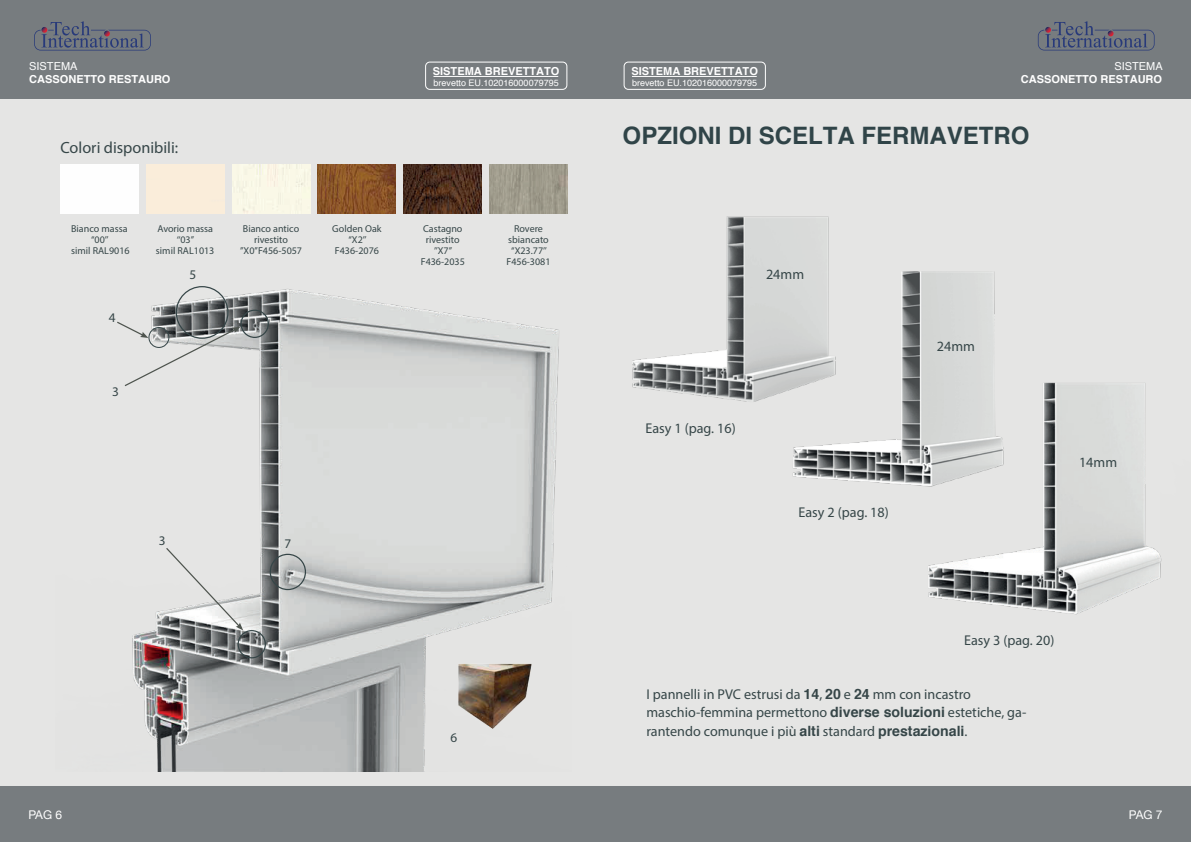
<style>
.page{position:relative;width:1191px;height:842px;background:#fff}
.page>*{position:absolute;margin:0;border:0;box-sizing:border-box;transform-origin:0 0}
.t1{font:700 24px "Helvetica";color:#304448}
.t2{font:16.2px "Myriad Pro";color:#364648}
.t3{font:14.2px/18.3px "Myriad Pro";color:#364648}
.t4{font:13.2px "Myriad Pro";color:#364648}
.t5{font:12px "Helvetica Neue";letter-spacing:-.035em;color:#fff}
.t6{font:700 11px "Helvetica";color:#fff}
.t7{font:11px "Helvetica";color:#fff}
.t8{font:10px/11.2px "Myriad Pro";color:#364648;text-align:center}
.t9{font:9px "Helvetica";color:#fff}
.s1{font-family:"Helvetica";font-weight:700}
</style>
<div class="page">
<div style="left:0;top:0;width:595px;height:99px;background:#777c7f"></div>
<div style="left:0;top:785px;width:595px;height:57px;background:#777c7f"></div>
<div style="left:595px;top:0;width:596px;height:99px;background:#777c7f"></div>
<div style="left:595px;top:785px;width:596px;height:57px;background:#777c7f"></div>
<svg style="left:34px;top:21px;width:117px;height:30px"></svg>
<svg style="left:1037px;top:21px;width:117px;height:29px"></svg>
<div style="left:0;top:99px;width:589px;height:686px;background:#e5e5e4"></div>
<img style="left:56px;top:283px;width:515px;height:488px">
<div style="left:270px;top:554px;width:36px;height:36px;border:1px solid #364648;border-radius:50%"></div>
<div style="left:237px;top:630px;width:29px;height:28px;border:1px solid #364648;border-radius:50%"></div>
<div style="left:240px;top:310px;width:29px;height:28px;border:1px solid #364648;border-radius:50%"></div>
<div style="left:176px;top:286px;width:52px;height:53px;border:1px solid #364648;border-radius:50%"></div>
<svg style="left:165px;top:546px;width:78px;height:84px;background:#d8d9d8"></svg>
<img style="left:60px;top:165px;width:78px;height:48px">
<div style="left:232px;top:165px;width:78px;height:48px;background:#faf8e7"></div>
<img style="left:404px;top:165px;width:78px;height:48px">
<img style="left:489px;top:165px;width:78px;height:48px">
<div style="left:146px;top:165px;width:78px;height:48px;background:#faedda"></div>
<img style="left:318px;top:165px;width:78px;height:48px">
<img style="left:443px;top:658px;width:105px;height:72px">
<svg style="left:116px;top:320px;width:124px;height:67px;background:#c9cbca"></svg>
<div style="left:425px;top:62px;width:142px;height:28px;border:1px solid #fff;border-radius:4px"></div>
<hr style="left:433px;top:76px;width:125px;height:1px;background:#fff">
<div style="left:1160px;top:187px;width:30px;height:482px;background:#e5e5e4"></div>
<img style="left:618px;top:173px;width:262px;height:250px">
<img style="left:910px;top:378px;width:279px;height:259px">
<img style="left:793px;top:241px;width:252px;height:266px">
<div style="left:624px;top:62px;width:141px;height:28px;border:1px solid #fff;border-radius:4px"></div>
<hr style="left:632px;top:76px;width:124px;height:1px;background:#fff">
<p class="t7" style="left:29px;top:58px;width:50px">SISTEMA</p>
<p class="t6" style="left:433px;top:64px;width:128px">SISTEMA BREVETTATO</p>
<p class="t6" style="left:29px;top:73px;width:143px">CASSONETTO RESTAURO</p>
<p class="t9" style="left:433px;top:75px;width:127px">brevetto EU.102016000079795</p>
<p class="t2" style="left:60px;top:137px;width:119px">Colori disponibili:</p>
<p class="t8" style="left:332px;top:223px;width:51px">Golden Oak ‘‘X2’’<br>F436-2076</p>
<p class="t8" style="left:71px;top:223px;width:60px">Bianco massa ‘‘00’’<br>simil RAL9016</p>
<p class="t8" style="left:156px;top:223px;width:60px">Avorio massa ‘‘03’’<br>simil RAL1013</p>
<p class="t8" style="left:240px;top:223px;width:64px">Bianco antico rivestito ’’X0’’F456-5057</p>
<p class="t8" style="left:421px;top:223px;width:46px">Castagno rivestito ’’X7’’<br>F436-2035</p>
<p class="t8" style="left:506px;top:223px;width:46px">Rovere sbiancato ‘‘X23.77’’<br>F456-3081</p>
<p class="t4" style="left:109px;top:310px;width:8px">4</p>
<p class="t4" style="left:112px;top:383px;width:8px">3</p>
<p class="t4" style="left:189px;top:267px;width:8px">5</p>
<p class="t4" style="left:159px;top:532px;width:8px">3</p>
<p class="t4" style="left:284px;top:535px;width:8px">7</p>
<p class="t4" style="left:450px;top:729px;width:8px">6</p>
<p class="t6" style="left:631px;top:64px;width:128px">SISTEMA BREVETTATO</p>
<p class="t9" style="left:632px;top:75px;width:127px">brevetto EU.102016000079795</p>
<p class="t7" style="left:1114px;top:58px;width:50px">SISTEMA</p>
<p class="t6" style="left:1021px;top:73px;width:143px">CASSONETTO RESTAURO</p>
<h1 class="t1" style="left:622px;top:121px;width:408px">OPZIONI DI SCELTA FERMAVETRO</h1>
<p class="t3" style="left:766px;top:265px;width:40px">24mm</p>
<p class="t3" style="left:645px;top:419px;width:92px">Easy 1 (pag. 16)</p>
<p class="t3" style="left:798px;top:503px;width:92px">Easy 2 (pag. 18)</p>
<p class="t3" style="left:937px;top:337px;width:40px">24mm</p>
<p class="t3" style="left:1079px;top:453px;width:40px">14mm</p>
<p class="t3" style="left:964px;top:631px;width:92px">Easy 3 (pag. 20)</p>
<p class="t3" style="left:646px;top:685px;width:381px">I pannelli in PVC estrusi da <span class="s1">14</span>, <span class="s1">20</span> e <span class="s1">24</span> mm con incastro maschio-femmina permettono <span class="s1">diverse soluzioni</span> estetiche, ga&shy;rantendo comunque i più <span class="s1">alti</span> standard <span class="s1">prestazionali</span>.</p>
<p class="t5" style="left:28px;top:806px;width:35px">PAG 6</p>
<p class="t5" style="left:1128px;top:806px;width:35px">PAG 7</p>
</div>
